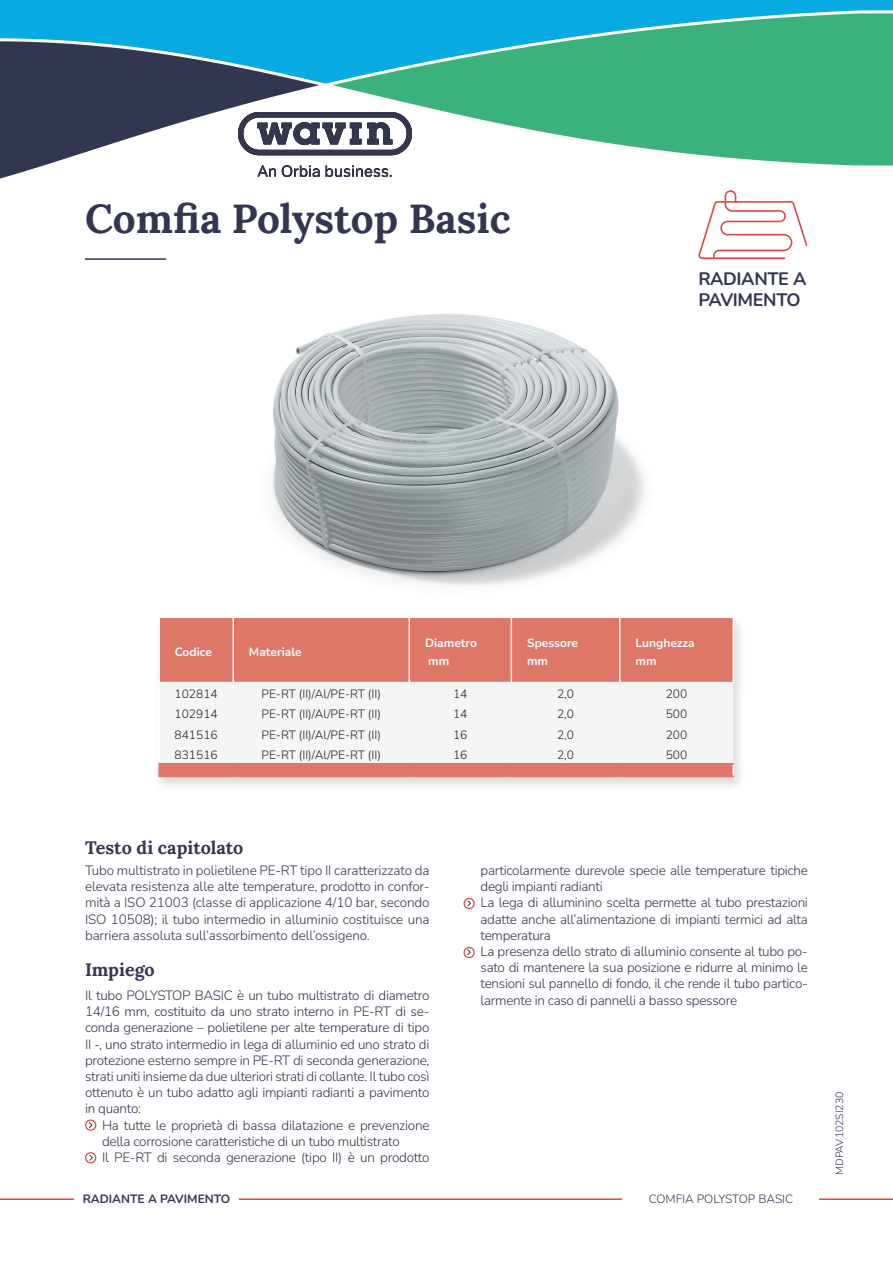
<style>
.page{position:relative;width:893px;height:1263px;background:#fff}
.page>*{position:absolute;margin:0;border:0;box-sizing:border-box;transform-origin:0 0}
.t1{font:700 40.5px "Lora";color:#323650}
.t2{font:700 18px "Lora";color:#323650}
.t3{font:700 18px/21.6px "Nunito";letter-spacing:-.02em;color:#323650}
.t4{font:300 13.5px/16.2px "Nunito";letter-spacing:-.02em;color:#32354e;text-align:justify}
.Tabella_-_Corpo_del_testo{font:300 12px "Nunito";color:#231f20}
.Tabella_-_Corpo_del_testo-2{font:700 12px "Nunito";color:#fff}
.t5{font:300 12px "Nunito";letter-spacing:-.005em;color:#323650}
.t6{font:700 12px "Nunito";color:#323650}
.t7{font:300 10.5px "Nunito";color:#323650}
</style>
<div class="page">
<hr style="left:85px;top:258px;width:81px;height:2px;background:#323650">
<hr style="left:0;top:1198px;width:893px;height:2px;background:#d64948">
<div style="left:623px;top:1191px;width:196px;height:15px;background:#fff"></div>
<div style="left:74px;top:1191px;width:165px;height:12px;background:#fff"></div>
<img style="left:270px;top:313px;width:375px;height:273px">
<div style="left:153px;top:615px;width:594px;height:179px;background:#231f20;opacity:.15"></div>
<div style="left:160px;top:618px;width:573px;height:158px;background:#df7768"></div>
<div style="left:160px;top:682px;width:573px;height:81px;background:#f4f5f5"></div>
<svg style="left:733px;top:764px;width:1px;height:12px"></svg>
<hr style="left:158px;top:682px;width:2px;height:20px;background:#fff">
<hr style="left:158px;top:702px;width:2px;height:20px;background:#fff">
<hr style="left:158px;top:722px;width:2px;height:21px;background:#fff">
<hr style="left:158px;top:743px;width:2px;height:20px;background:#fff">
<hr style="left:158px;top:618px;width:2px;height:64px;background:#fff">
<hr style="left:158px;top:763px;width:75px;height:1px;background:#df7768">
<svg style="left:158px;top:764px;width:2px;height:12px"></svg>
<hr style="left:233px;top:763px;width:176px;height:1px;background:#df7768">
<hr style="left:409px;top:763px;width:102px;height:1px;background:#df7768">
<hr style="left:511px;top:763px;width:109px;height:1px;background:#df7768">
<hr style="left:620px;top:763px;width:114px;height:1px;background:#df7768">
<hr style="left:158px;top:776px;width:75px;height:1px;background:#df7768">
<hr style="left:233px;top:776px;width:176px;height:1px;background:#df7768">
<hr style="left:409px;top:776px;width:102px;height:1px;background:#df7768">
<hr style="left:511px;top:776px;width:109px;height:1px;background:#df7768">
<hr style="left:620px;top:776px;width:114px;height:1px;background:#df7768">
<hr style="left:158px;top:616px;width:75px;height:2px;background:#fff">
<hr style="left:233px;top:616px;width:176px;height:2px;background:#fff">
<hr style="left:409px;top:616px;width:102px;height:2px;background:#fff">
<hr style="left:511px;top:616px;width:109px;height:2px;background:#fff">
<hr style="left:620px;top:616px;width:114px;height:2px;background:#fff">
<hr style="left:232px;top:618px;width:2px;height:64px;background:#fff">
<hr style="left:409px;top:618px;width:1px;height:64px;background:#fff">
<hr style="left:511px;top:618px;width:1px;height:64px;background:#fff">
<hr style="left:619px;top:618px;width:1px;height:64px;background:#fff">
<hr style="left:733px;top:618px;width:1px;height:64px;background:#fff">
<svg style="left:463px;top:898px;width:12px;height:11px"></svg>
<svg style="left:463px;top:947px;width:12px;height:11px"></svg>
<svg style="left:85px;top:1119px;width:11px;height:12px"></svg>
<div style="left:0;top:0;width:893px;height:38px;background:#08aae2"></div>
<svg style="left:319px;top:10px;width:574px;height:156px;fill:#3bb27c"></svg>
<svg style="left:0;top:38px;width:332px;height:141px;fill:#323650"></svg>
<img style="left:239px;top:113px;width:173px;height:63px">
<svg style="left:85px;top:1152px;width:11px;height:11px"></svg>
<svg style="left:698px;top:190px;width:109px;height:69px"></svg>
<h1 class="t1" style="left:85px;top:188px;width:427px">Comfia Polystop Basic</h1>
<h2 class="t3" style="left:698px;top:267px;width:110px">RADIANTE A<br>PAVIMENTO</h2>
<p class="Tabella_-_Corpo_del_testo-2" style="left:175px;top:643px;width:38px">Codice</p>
<p class="Tabella_-_Corpo_del_testo-2" style="left:249px;top:643px;width:54px">Materiale</p>
<p class="Tabella_-_Corpo_del_testo-2" style="left:425px;top:634px;width:53px">Diametro</p>
<p class="Tabella_-_Corpo_del_testo-2" style="left:428px;top:652px;width:23px">mm</p>
<p class="Tabella_-_Corpo_del_testo-2" style="left:527px;top:634px;width:53px">Spessore</p>
<p class="Tabella_-_Corpo_del_testo-2" style="left:527px;top:652px;width:23px">mm</p>
<p class="Tabella_-_Corpo_del_testo-2" style="left:635px;top:634px;width:61px">Lunghezza</p>
<p class="Tabella_-_Corpo_del_testo-2" style="left:635px;top:652px;width:23px">mm</p>
<p class="Tabella_-_Corpo_del_testo" style="left:175px;top:685px;width:45px">102814</p>
<p class="Tabella_-_Corpo_del_testo" style="left:262px;top:685px;width:121px">PE-RT (II)/Al/PE-RT (II)</p>
<p class="Tabella_-_Corpo_del_testo" style="left:453px;top:685px;width:16px">14</p>
<p class="Tabella_-_Corpo_del_testo" style="left:557px;top:685px;width:19px">2,0</p>
<p class="Tabella_-_Corpo_del_testo" style="left:666px;top:685px;width:23px">200</p>
<p class="Tabella_-_Corpo_del_testo" style="left:175px;top:706px;width:45px">102914</p>
<p class="Tabella_-_Corpo_del_testo" style="left:262px;top:706px;width:121px">PE-RT (II)/Al/PE-RT (II)</p>
<p class="Tabella_-_Corpo_del_testo" style="left:453px;top:706px;width:16px">14</p>
<p class="Tabella_-_Corpo_del_testo" style="left:557px;top:706px;width:19px">2,0</p>
<p class="Tabella_-_Corpo_del_testo" style="left:666px;top:706px;width:23px">500</p>
<p class="Tabella_-_Corpo_del_testo" style="left:175px;top:726px;width:45px">841516</p>
<p class="Tabella_-_Corpo_del_testo" style="left:262px;top:726px;width:121px">PE-RT (II)/Al/PE-RT (II)</p>
<p class="Tabella_-_Corpo_del_testo" style="left:453px;top:726px;width:16px">16</p>
<p class="Tabella_-_Corpo_del_testo" style="left:557px;top:726px;width:19px">2,0</p>
<p class="Tabella_-_Corpo_del_testo" style="left:666px;top:726px;width:23px">200</p>
<p class="Tabella_-_Corpo_del_testo" style="left:175px;top:747px;width:45px">831516</p>
<p class="Tabella_-_Corpo_del_testo" style="left:262px;top:747px;width:121px">PE-RT (II)/Al/PE-RT (II)</p>
<p class="Tabella_-_Corpo_del_testo" style="left:453px;top:747px;width:16px">16</p>
<p class="Tabella_-_Corpo_del_testo" style="left:557px;top:747px;width:19px">2,0</p>
<p class="Tabella_-_Corpo_del_testo" style="left:666px;top:747px;width:23px">500</p>
<p class="t2" style="left:85px;top:834px;width:160px">Testo di capitolato</p>
<p class="t4" style="left:85px;top:862px;width:346px">Tubo multistrato in polietilene PE-RT tipo II caratterizzato da elevata resistenza alle alte temperature, prodotto in confor&shy;mità a ISO 21003 (classe di applicazione 4/10 bar, secondo ISO 10508); il tubo intermedio in alluminio costituisce una barriera assoluta sull’assorbimento dell’ossigeno.</p>
<p class="t4" style="left:480px;top:862px;width:329px">particolarmente durevole specie alle temperature tipiche degli impianti radianti</p>
<p class="t4" style="left:480px;top:894px;width:329px">La lega di alluminino scelta permette al tubo prestazioni adatte anche all’alimentazione di impianti termici ad alta temperatura</p>
<p class="t4" style="left:480px;top:943px;width:329px">La presenza dello strato di alluminio consente al tubo po&shy;sato di mantenere la sua posizione e ridurre al minimo le tensioni sul pannello di fondo, il che rende il tubo partico&shy;larmente in caso di pannelli a basso spessore</p>
<p class="t2" style="left:85px;top:956px;width:71px">Impiego</p>
<p class="t4" style="left:85px;top:987px;width:346px">Il tubo POLYSTOP BASIC è un tubo multistrato di diametro 14/16 mm, costituito da uno strato interno in PE-RT di se&shy;conda generazione – polietilene per alte temperature di tipo II -, uno strato intermedio in lega di alluminio ed uno strato di protezione esterno sempre in PE-RT di seconda generazione, strati uniti insieme da due ulteriori strati di collante. Il tubo così ottenuto è un tubo adatto agli impianti radianti a pavimento in quanto:</p>
<p class="t4" style="left:102px;top:1116px;width:329px">Ha tutte le proprietà di bassa dilatazione e prevenzione della corrosione caratteristiche di un tubo multistrato</p>
<p class="t4" style="left:102px;top:1149px;width:329px">Il PE-RT di seconda generazione (tipo II) è un prodotto</p>
<p class="t6" style="left:83px;top:1191px;width:149px">RADIANTE A PAVIMENTO</p>
<p class="t5" style="left:649px;top:1191px;width:146px">COMFIA POLYSTOP BASIC</p>
<p class="t7" style="left:832px;top:1175px;width:85px;rotate:-90deg">MDPAV102SI230</p>
</div>
